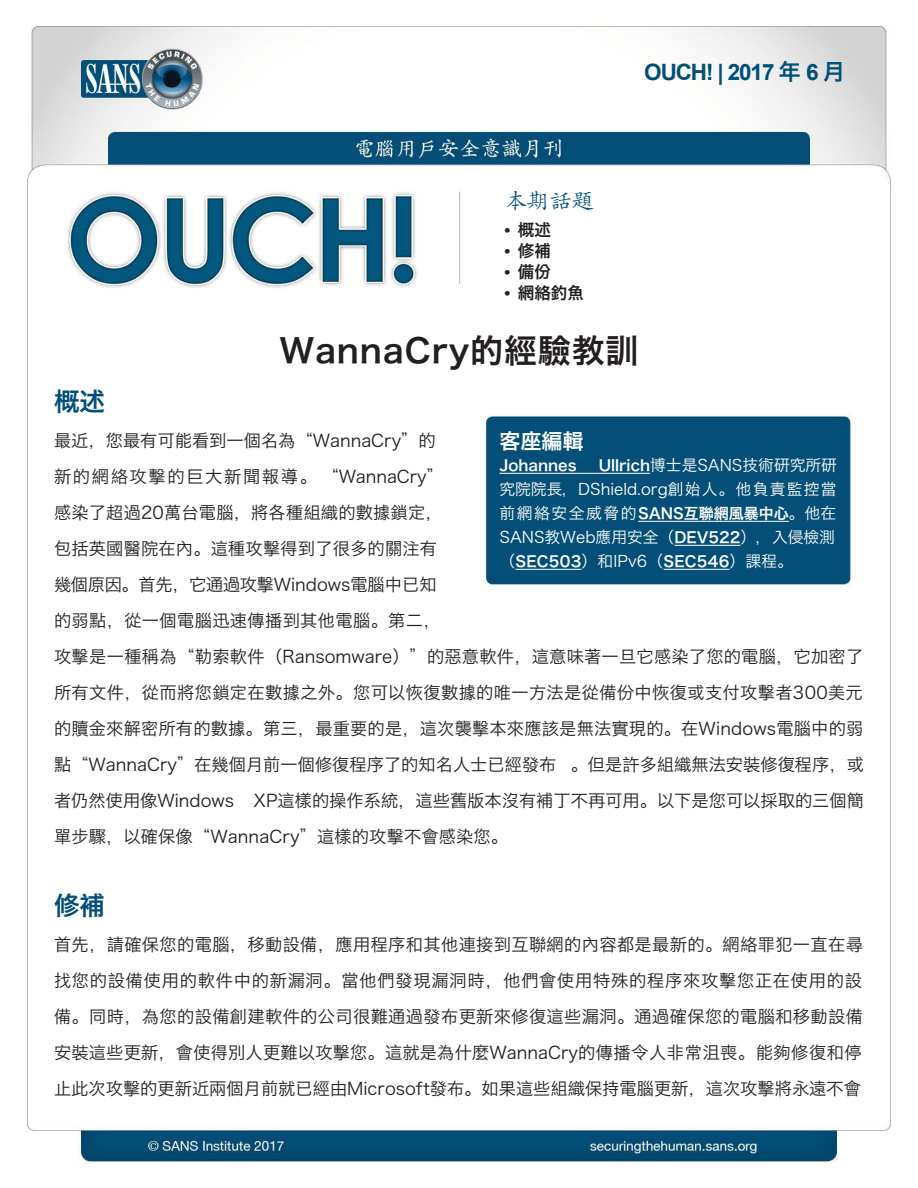
<style>
.page{position:relative;width:918px;height:1188px;background:#fff}
.page>*{position:absolute;margin:0;border:0;box-sizing:border-box;transform-origin:0 0}
.t1{font:33px "Hira Kaku Pro W6";letter-spacing:.025em;color:#231f20}
.MainText{font:25.5px "Hiragino Sans GB W6";color:#024e77}
.t2{font:700 22.5px "Arial";letter-spacing:-.05em;color:#004f77}
.t3{font:22.5px "Adobe Kaiti Std";color:#024e77}
.t4{font:21px "Hira Kaku Pro W6";color:#fff}
.MainText-2{font:17.25px/36px "Hiragino Sans GB W3";letter-spacing:.005em;color:#231f20}
.MainText-3{font:17.25px "Hiragino Sans GB W3";letter-spacing:.095em;color:#231f20}
.t5{font:16.5px "Hira Kaku Pro W6";color:#231f20}
.t6{font:700 16.5px "Arial";color:#231f20}
.MainText-4{font:15.75px/24px "Hira Kaku Pro W3";color:#fff;text-align:justify}
.MainText-5{font:15px "Hira Kaku Pro W6";color:#fff}
.s1{font-family:"Hiragino Sans GB W6";font-weight:400}
.s2{font-family:"Hira Kaku Pro W6";font-size:15px}
</style>
<div class="page">
<img style="left:26px;top:25px;width:865px;height:1139px">
<hr style="left:500px;top:473px;width:150px;height:1px;background:#fff">
<hr style="left:638px;top:521px;width:151px;height:1px;background:#fff">
<hr style="left:674px;top:545px;width:67px;height:1px;background:#fff">
<hr style="left:515px;top:569px;width:67px;height:1px;background:#fff">
<hr style="left:663px;top:569px;width:67px;height:1px;background:#fff">
<p class="t2" style="left:644px;top:58px;width:202px">OUCH! | 2017 <span class="s1">年 月</span>6</p>
<p class="t3" style="left:504px;top:187px;width:91px">本期話題</p>
<p class="t6" style="left:504px;top:219px;width:7px">•</p>
<p class="t6" style="left:504px;top:240px;width:7px">•</p>
<p class="t6" style="left:504px;top:261px;width:7px">•</p>
<p class="t6" style="left:504px;top:282px;width:7px">•</p>
<p class="t5" style="left:518px;top:215px;width:34px">概述</p>
<p class="t5" style="left:518px;top:236px;width:34px">修補</p>
<p class="t5" style="left:518px;top:257px;width:34px">備份</p>
<p class="t5" style="left:518px;top:278px;width:67px">網絡釣魚</p>
<p class="t1" style="left:279px;top:321px;width:361px">WannaCry的經驗教訓</p>
<p class="MainText" style="left:54px;top:385px;width:52px">概述</p>
<p class="MainText-2" style="left:54px;top:422px;width:383px">最近，您最有可能看到一個名為“WannaCry”的</p>
<p class="MainText-3" style="left:54px;top:466px;width:391px">新的網絡攻擊的巨大新聞報導。 “WannaCry“</p>
<p class="MainText-2" style="left:54px;top:494px;width:390px">感染了超過20萬台電腦，將各種組織的數據鎖定，</p>
<p class="MainText-2" style="left:54px;top:530px;width:385px">包括英國醫院在內。這種攻擊得到了很多的關注有</p>
<p class="MainText-2" style="left:54px;top:566px;width:384px">幾個原因。首先，它通過攻擊Windows電腦中已知</p>
<p class="MainText-2" style="left:54px;top:602px;width:388px">的弱點，從一個電腦迅速傳播到其他電腦。第二，</p>
<p class="MainText-2" style="left:54px;top:638px;width:811px">攻擊是一種稱為“勒索軟件（Ransomware）”的惡意軟件，這意味著一旦它感染了您的電腦，它加密了</p>
<p class="MainText-2" style="left:54px;top:674px;width:810px">所有文件，從而將您鎖定在數據之外。您可以恢復數據的唯一方法是從備份中恢復或支付攻擊者300美元</p>
<p class="MainText-2" style="left:54px;top:710px;width:811px">的贖金來解密所有的數據。第三，最重要的是，這次襲擊本來應該是無法實現的。在Windows電腦中的弱</p>
<p class="MainText-2" style="left:571px;top:746px;width:295px">。但是許多組織無法安裝修復程序，或</p>
<p class="t4" style="left:500px;top:422px;width:85px">客座編輯</p>
<p class="MainText-4" style="left:599px;top:452px;width:240px"><span class="s2">Ullrich</span>博士是SANS技術研究所研</p>
<p class="MainText-5" style="left:500px;top:452px;width:79px">Johannes</p>
<p class="MainText-4" style="left:499px;top:476px;width:339px">究院院長，DShield.org創始人。他負責監控當前網絡安全威脅的<span class="s2">SANS互聯網風暴中心</span>。他在SANS教Web應用安全（<span class="s2">DEV522</span>），入侵檢測（<span class="s2">SEC503</span>）和IPv6（<span class="s2">SEC546</span>）課程。</p>
<p class="MainText-2" style="left:254px;top:746px;width:612px;text-indent:-200px">點“WannaCry”在幾個月前一個修復程序了的知名人士已經發布<br>XP這樣的操作系統，這些舊版本沒有補丁不再可用。以下是您可以採取的三個簡</p>
<p class="MainText-2" style="left:54px;top:782px;width:456px">者仍然使用像Windows<br>單步驟，以確保像“WannaCry”這樣的攻擊不會感染您。</p>
<p class="MainText" style="left:54px;top:889px;width:52px">修補</p>
<p class="MainText-2" style="left:54px;top:926px;width:811px;text-align:justify">首先，請確保您的電腦，移動設備，應用程序和其他連接到互聯網的內容都是最新的。網絡罪犯一直在尋找您的設備使用的軟件中的新漏洞。當他們發現漏洞時，他們會使用特殊的程序來攻擊您正在使用的設備。同時，為您的設備創建軟件的公司很難通過發布更新來修復這些漏洞。通過確保您的電腦和移動設備安裝這些更新，會使得別人更難以攻擊您。這就是為什麼WannaCry的傳播令人非常沮喪。能夠修復和停止此次攻擊的更新近兩個月前就已經由Microsoft發布。如果這些組織保持電腦更新，這次攻擊將永遠不會</p>
</div>
